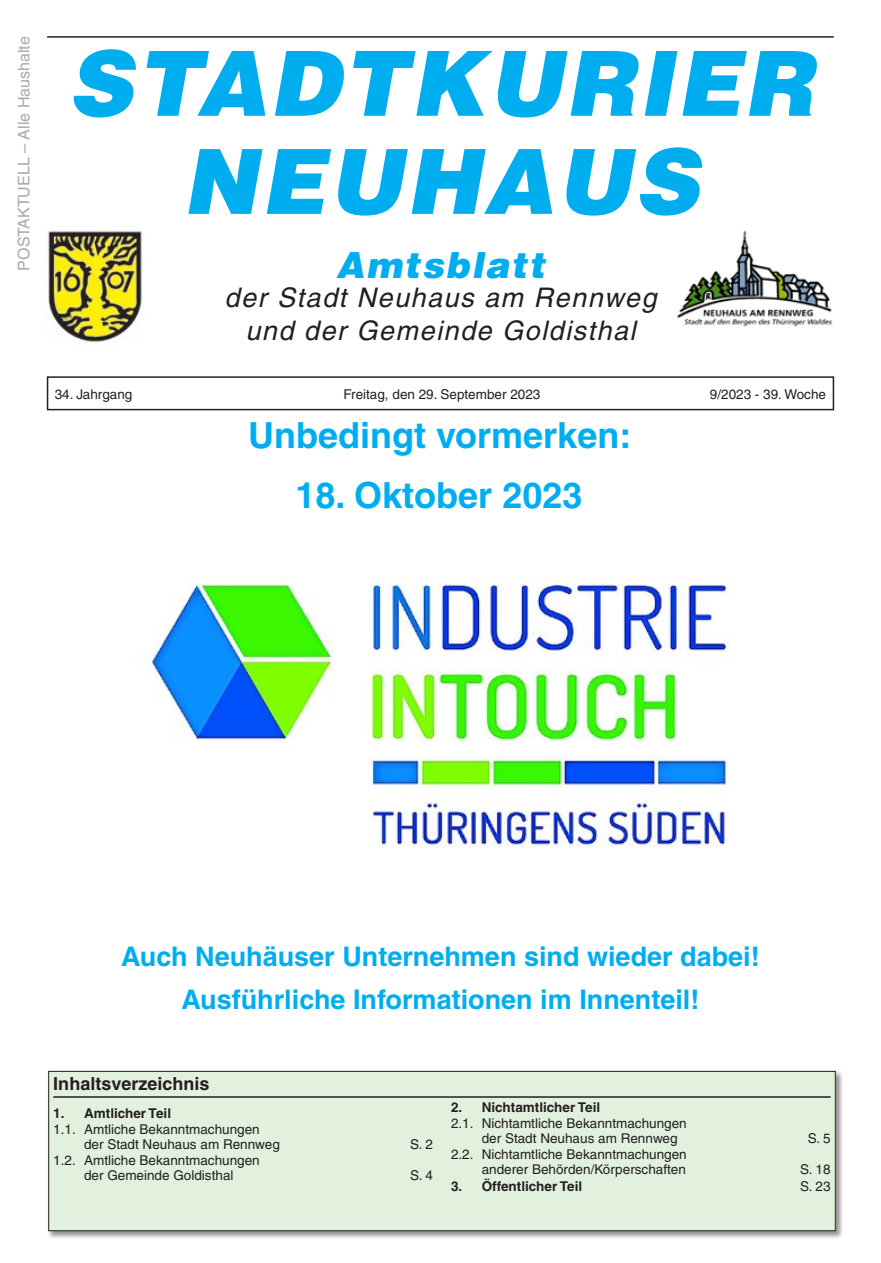
<style>
.page{position:relative;width:881px;height:1263px;background:#fff}
.page>*{position:absolute;margin:0;border:0;box-sizing:border-box;transform-origin:0 0}
.t1{font:italic 900 90px "Helvetica LT";letter-spacing:.03em;color:#00aeef}
.Überschrift{font:700 36px "Helvetica LT";color:#00aeef}
.Zwischenüberschrift{font:700 36px "Helvetica LT";color:#00aeef}
.t2{font:italic 900 36px "Helvetica LT";letter-spacing:.05em;color:#00aeef}
.t3{font:700 27px "Helvetica LT";color:#00aeef}
.t4{font:italic 27px "Helvetica LT";letter-spacing:.055em;color:#231f20}
.Überschrift-2{font:700 18px "Helvetica LT";color:#231f20}
.Postaktuell{font:16.05px "Helvetica LT";color:#a8a9ad}
.t5{font:13.5px/14.7px "Helvetica LT";color:#231f20}
.t6{font:700 13.5px "Helvetica LT";color:#231f20}
</style>
<div class="page">
<div style="left:47px;top:376px;width:786px;height:34px;border:2px solid #231f20"></div>
<hr style="left:48px;top:36px;width:785px;height:2px;background:#231f20">
<img style="left:48px;top:230px;width:94px;height:112px">
<img style="left:676px;top:230px;width:157px;height:97px">
<img style="left:152px;top:578px;width:577px;height:270px">
<div style="left:47px;top:1069px;width:796px;height:170px;background:#231f20;opacity:.5"></div>
<div style="left:49px;top:1071px;width:786px;height:160px;background:#e2f0de"></div>
<hr style="left:53px;top:1096px;width:777px;height:2px;background:#231f20">
<div style="left:48px;top:1071px;width:787px;height:160px;border:1px solid #231f20"></div>
<p class="Postaktuell" style="left:15px;top:271px;width:236px;rotate:-90deg">POSTAKTUELL – Alle Haushalte</p>
<p class="t1" style="left:67px;top:25px;width:747px">STADTKURIER</p>
<p class="t1" style="left:182px;top:123px;width:518px">NEUHAUS</p>
<p class="t2" style="left:336px;top:241px;width:210px">Amtsblatt</p>
<p class="t4" style="left:224px;top:282px;width:433px">der Stadt Neuhaus am Rennweg</p>
<p class="t4" style="left:245px;top:315px;width:391px">und der Gemeinde Goldisthal</p>
<p class="t5" style="left:55px;top:386px;width:79px">34. Jahrgang</p>
<p class="t5" style="left:343px;top:386px;width:198px">Freitag, den 29. September 2023</p>
<p class="t5" style="left:709px;top:386px;width:118px">9/2023 - 39. Woche</p>
<p class="Überschrift" style="left:248px;top:413px;width:384px">Unbedingt vormerken:</p>
<p class="Zwischenüberschrift" style="left:295px;top:473px;width:288px">18. Oktober 2023</p>
<p class="t3" style="left:121px;top:940px;width:640px">Auch Neuhäuser Unternehmen sind wieder dabei!</p>
<p class="t3" style="left:181px;top:983px;width:519px">Ausführliche Informationen im Innenteil!</p>
<p class="Überschrift-2" style="left:53px;top:1072px;width:158px">Inhaltsverzeichnis</p>
<p class="t6" style="left:53px;top:1105px;width:13px">1.</p>
<p class="t6" style="left:84px;top:1105px;width:88px">Amtlicher Teil</p>
<p class="t5" style="left:53px;top:1122px;width:24px">1.1.</p>
<p class="t5" style="left:84px;top:1122px;width:197px">Amtliche Bekanntmachungen der Stadt Neuhaus am Rennweg</p>
<p class="t5" style="left:53px;top:1153px;width:24px">1.2.</p>
<p class="t5" style="left:84px;top:1153px;width:177px">Amtliche Bekanntmachungen der Gemeinde Goldisthal</p>
<p class="t5" style="left:410px;top:1137px;width:24px">S. 2</p>
<p class="t5" style="left:410px;top:1168px;width:24px">S. 4</p>
<p class="t6" style="left:451px;top:1099px;width:13px">2.</p>
<p class="t6" style="left:481px;top:1099px;width:120px">Nichtamtlicher Teil</p>
<p class="t5" style="left:451px;top:1116px;width:24px">2.1.</p>
<p class="t5" style="left:481px;top:1116px;width:206px">Nichtamtliche Bekanntmachungen der Stadt Neuhaus am Rennweg</p>
<p class="t5" style="left:807px;top:1131px;width:24px">S. 5</p>
<p class="t5" style="left:451px;top:1147px;width:24px">2.2.</p>
<p class="t5" style="left:481px;top:1147px;width:206px">Nichtamtliche Bekanntmachungen anderer Behörden/Körperschaften</p>
<p class="t5" style="left:799px;top:1162px;width:32px">S. 18</p>
<p class="t6" style="left:451px;top:1177px;width:13px">3.</p>
<p class="t6" style="left:481px;top:1178px;width:102px">Öffentlicher Teil</p>
<p class="t5" style="left:799px;top:1178px;width:32px">S. 23</p>
</div>
